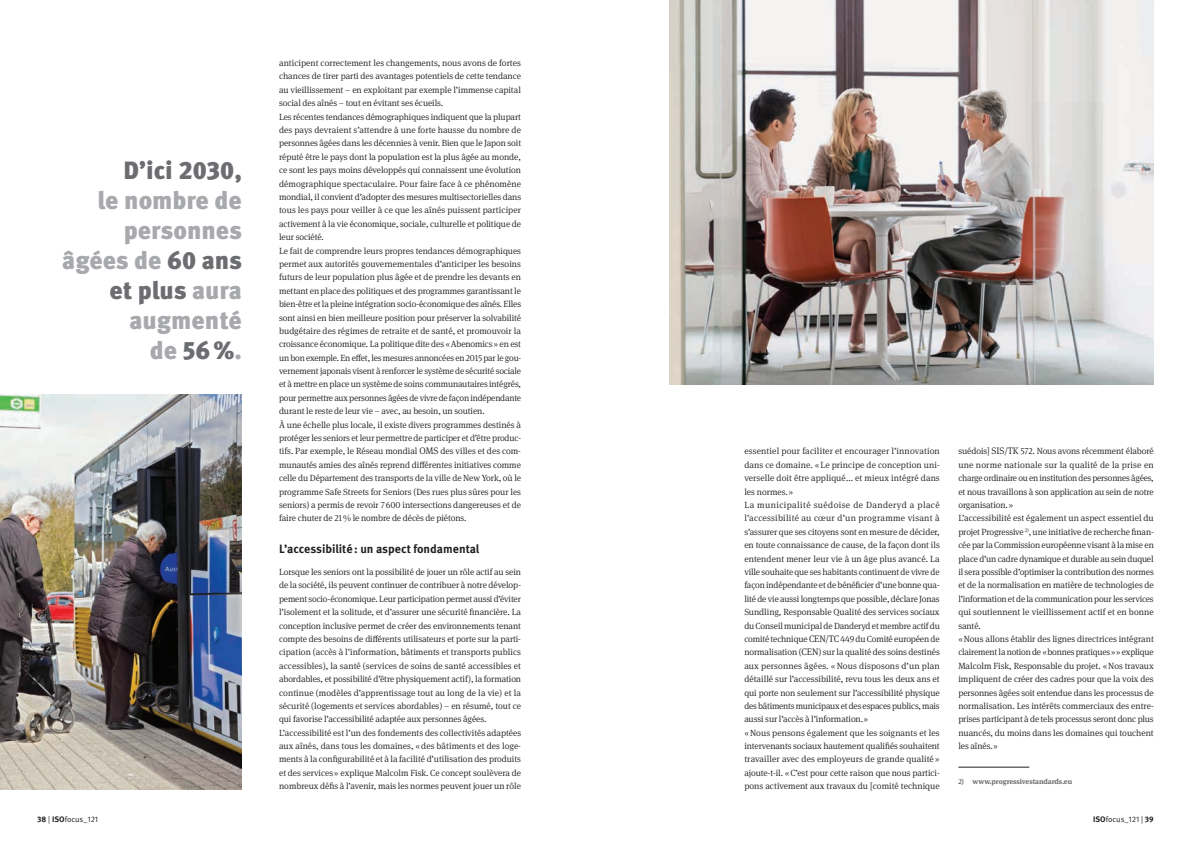
<style>
.page{position:relative;width:1191px;height:842px;background:#fff}
.page>*{position:absolute;margin:0;border:0;box-sizing:border-box;transform-origin:0 0}
.t1{font:900 25px/30px "Meta Pro";color:#a8a9ad;text-align:right}
.t2{font:900 25px "Meta Pro";color:#6c6d70}
.t3{font:700 12px "Meta Pro";letter-spacing:-.005em;color:#231f20}
.t4{font:300 9px/13.4px "Meta Serif Pro";letter-spacing:-.01em;color:#231f20}
.t5{font:8px "Meta Pro Norm";color:#231f20}
.t6{font:700 7.2px "Meta Serif Pro";letter-spacing:-.01em;color:#6c6d70}
.s1{color:#6c6d70}
.s2{font-size:9.5px}
.s3{font-weight:300;color:#231f20}
.s4{font-family:"Meta Pro";font-weight:700}
</style>
<div class="page">
<hr style="left:958px;top:767px;width:71px;height:1px;background:#231f20">
<img style="left:0;top:395px;width:242px;height:394px">
<img style="left:670px;top:0;width:483px;height:384px">
<h1 class="t2" style="left:124px;top:150px;width:120px">D’ici 2030,</h1>
<h1 class="t1" style="left:62px;top:184px;width:181px">le nombre de personnes âgées de <span class="s1">60 ans et plus</span> aura augmenté<br>de <span class="s1">56%</span>.</h1>
<p class="t4" style="left:279px;top:56px;width:244px">anticipent correctement les changements, nous avons de fortes chances de tirer parti des avantages potentiels de cette tendance au vieillissement – en exploitant par exemple l’immense capital social des aînés – tout en évitant ses écueils.<br>Les récentes tendances démographiques indiquent que la plupart des pays devraient s’attendre à une forte hausse du nombre de personnes âgées dans les décennies à venir. Bien que le Japon soit réputé être le pays dont la population est la plus âgée au monde, ce sont les pays moins développés qui connaissent une évolution démographique spectaculaire. Pour faire face à ce phénomène mondial, il convient d’adopter des mesures multisectorielles dans tous les pays pour veiller à ce que les aînés puissent participer activement à la vie économique, sociale, culturelle et politique de leur société.<br>Le fait de comprendre leurs propres tendances démographiques permet aux autorités gouvernementales d’anticiper les besoins futurs de leur population plus âgée et de prendre les devants en mettant en place des politiques et des programmes garantissant le bien-être et la pleine intégration socio-économique des aînés. Elles sont ainsi en bien meilleure position pour préserver la solvabilité budgétaire des régimes de retraite et de santé, et promouvoir la croissance économique. La politique dite des «Abenomics» en est un bon exemple. En effet, les mesures annoncées en 2015 par le gou&shy;vernement japonais visent à renforcer le système de sécurité sociale et à mettre en place un système de soins communautaires intégrés, pour permettre aux personnes âgées de vivre de façon indépendante durant le reste de leur vie – avec, au besoin, un soutien.<br>À une échelle plus locale, il existe divers programmes destinés à protéger les seniors et leur permettre de participer et d’être produc&shy;tifs. Par exemple, le Réseau mondial <span class="s2">OMS</span> des villes et des com&shy;munautés amies des aînés reprend différentes initiatives comme celle du Département des transports de la ville de New York, où le programme Safe Streets for Seniors (Des rues plus sûres pour les seniors) a permis de revoir 7600 intersections dangereuses et de faire chuter de 21% le nombre de décès de piétons.</p>
<h2 class="t3" style="left:279px;top:540px;width:202px">L’accessibilité: un aspect fondamental</h2>
<p class="t4" style="left:279px;top:565px;width:243px">Lorsque les seniors ont la possibilité de jouer un rôle actif au sein de la société, ils peuvent continuer de contribuer à notre dévelop&shy;pement socio-économique. Leur participation permet aussi d’éviter l’isolement et la solitude, et d’assurer une sécurité financière. La conception inclusive permet de créer des environnements tenant compte des besoins de différents utilisateurs et porte sur la parti&shy;cipation (accès à l’information, bâtiments et transports publics accessibles), la santé (services de soins de santé accessibles et abordables, et possibilité d’être physiquement actif), la formation continue (modèles d’apprentissage tout au long de la vie) et la sécurité (logements et services abordables) – en résumé, tout ce qui favorise l’accessibilité adaptée aux personnes âgées.<br>L’accessibilité est l’un des fondements des collectivités adaptées aux aînés, dans tous les domaines, «des bâtiments et des loge&shy;ments à la configurabilité et à la facilité d’utilisation des produits et des services» explique Malcolm Fisk. Ce concept soulèvera de nombreux défis à l’avenir, mais les normes peuvent jouer un rôle</p>
<p class="t4" style="left:744px;top:444px;width:197px">essentiel pour faciliter et encourager l’innovation dans ce domaine. « Le principe de conception uni&shy;verselle doit être appliqué... et mieux intégré dans les normes.»<br>La municipalité suédoise de Danderyd a placé l’accessibilité au cœur d’un programme visant à s’assurer que ses citoyens sont en mesure de décider, en toute connaissance de cause, de la façon dont ils entendent mener leur vie à un âge plus avancé. La ville souhaite que ses habitants continuent de vivre de façon indépendante et de bénéficier d’une bonne qua&shy;lité de vie aussi longtemps que possible, déclare Jonas Sundling, Responsable Qualité des services sociaux du Conseil municipal de Danderyd et membre actif du comité technique <span class="s2">CEN</span>/<span class="s2">TC</span> 449 du Comité européen de normalisation (<span class="s2">CEN</span>) sur la qualité des soins destinés aux personnes âgées. «Nous disposons d’un plan détaillé sur l’accessibilité, revu tous les deux ans et qui porte non seulement sur l’accessibilité physique des bâtiments municipaux et des espaces publics, mais aussi sur l’accès à l’information.»<br>«Nous pensons également que les soignants et les intervenants sociaux hautement qualifiés souhaitent travailler avec des employeurs de grande qualité » ajoute-t-il. «C’est pour cette raison que nous partici&shy;pons activement aux travaux du [comité technique</p>
<p class="t4" style="left:958px;top:444px;width:197px">suédois] <span class="s2">SIS</span>/<span class="s2">TK</span> 572. Nous avons récemment élaboré une norme nationale sur la qualité de la prise en charge ordinaire ou en institution des personnes âgées, et nous travaillons à son application au sein de notre organisation.»<br>L’accessibilité est également un aspect essentiel du projet Progressive <sup>2)</sup>, une initiative de recherche finan&shy;cée par la Commission européenne visant à la mise en place d’un cadre dynamique et durable au sein duquel il sera possible d’optimiser la contribution des normes et de la normalisation en matière de technologies de l’information et de la communication pour les services qui soutiennent le vieillissement actif et en bonne santé.<br>«Nous allons établir des lignes directrices intégrant clairement la notion de «bonnes pratiques»» explique Malcolm Fisk, Responsable du projet. «Nos travaux impliquent de créer des cadres pour que la voix des personnes âgées soit entendue dans les processus de normalisation. Les intérêts commerciaux des entre&shy;prises participant à de tels processus seront donc plus nuancés, du moins dans les domaines qui touchent les aînés.»</p>
<p class="t6" style="left:958px;top:775px;width:115px"><span class="s3">2)</span> www.progressivestandards.eu</p>
<p class="t5" style="left:37px;top:813px;width:62px"><span class="s4">38</span> | <span class="s4">ISO</span>focus_121</p>
<p class="t5" style="left:1093px;top:813px;width:62px"><span class="s4">ISO</span>focus_121 | <span class="s4">39</span></p>
</div>
